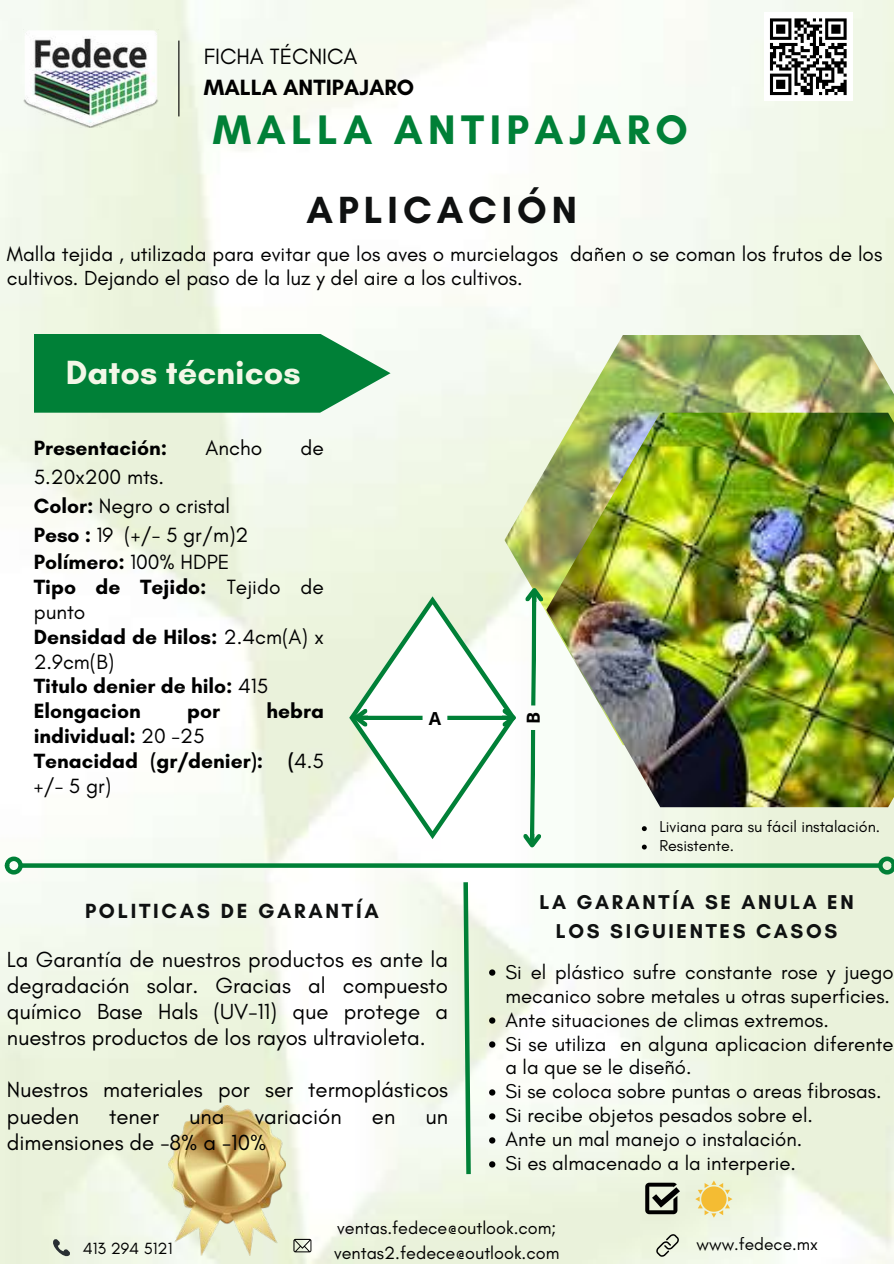
<style>
.page{position:relative;width:894px;height:1264px;background:#fff}
.page>*{position:absolute;margin:0;border:0;box-sizing:border-box;transform-origin:0 0}
.t1{font:700 42px "Glacial Indifference";letter-spacing:.13em;color:#008037}
.t2{font:700 38.55px "Glacial Indifference";letter-spacing:.13em;color:#0f1111}
.t3{font:700 34.2px "Glacial Indifference";color:#f3f7e7}
.t4{font:700 22.5px "Glacial Indifference";color:#000}
.t5{font:22.5px "Glacial Indifference";color:#000}
.t6{font:22.2px/26.2px "Glacial Indifference";color:#000;text-align:justify}
.t7{font:700 21px/24.9px "Glacial Indifference";color:#000}
.t8{font:21px/29.2px "Glacial Indifference";color:#000}
.t9{font:700 20.85px "Glacial Indifference";letter-spacing:.13em;color:#0f1111}
.t10{font:20.7px/24.5px "Glacial Indifference";color:#000}
.t11{font:20.4px/24px "Glacial Indifference";color:#000}
.t12{font:700 20.4px/28.5px "Glacial Indifference";letter-spacing:.13em;color:#0f1111;text-align:center}
.t13{font:18px/24.8px "Glacial Indifference";color:#000}
.t14{font:700 18px "Open Sans";color:#000}
.t15{font:17.4px "Glacial Indifference";color:#000}
.t16{font:16.5px "Glacial Indifference";color:#000}
.t17{font:16.05px/18.5px "Glacial Indifference";color:#000}
.s1{font-weight:700}
.s2{font-weight:400}
</style>
<div class="page">
<img style="left:0;top:0;width:893px;height:1263px">
<img style="left:23px;top:30px;width:135px;height:98px">
<div style="left:763px;top:12px;width:89px;height:89px;background:#fff"></div>
<svg style="left:770px;top:18px;width:76px;height:77px"></svg>
<hr style="left:178px;top:41px;width:1px;height:75px;background:#000">
<svg style="left:49px;top:1238px;width:21px;height:22px"></svg>
<svg style="left:293px;top:1238px;width:18px;height:14px"></svg>
<svg style="left:655px;top:1233px;width:24px;height:24px"></svg>
<svg style="left:23px;top:863px;width:854px;height:4px;background:#138945"></svg>
<div style="left:5px;top:856px;width:18px;height:18px;border:4px solid #008037;border-radius:50%"></div>
<svg style="left:877px;top:856px;width:16px;height:18px"></svg>
<img style="left:169px;top:1105px;width:117px;height:150px">
<svg style="left:695px;top:1180px;width:37px;height:37px"></svg>
<svg style="left:645px;top:1182px;width:34px;height:32px"></svg>
<svg style="left:34px;top:334px;width:356px;height:78px;background:#178b48"></svg>
<img style="left:504px;top:335px;width:389px;height:410px">
<img style="left:546px;top:412px;width:347px;height:395px">
<svg style="left:489px;top:969px;width:6px;height:6px"></svg>
<svg style="left:489px;top:1017px;width:6px;height:6px"></svg>
<svg style="left:489px;top:1041px;width:6px;height:6px"></svg>
<svg style="left:489px;top:1089px;width:6px;height:6px"></svg>
<svg style="left:489px;top:1113px;width:6px;height:6px"></svg>
<svg style="left:489px;top:1137px;width:6px;height:6px"></svg>
<svg style="left:489px;top:1161px;width:6px;height:6px"></svg>
<svg style="left:349px;top:596px;width:166px;height:243px"></svg>
<svg style="left:523px;top:588px;width:20px;height:259px"></svg>
<svg style="left:461px;top:877px;width:12px;height:301px"></svg>
<svg style="left:641px;top:826px;width:5px;height:5px"></svg>
<svg style="left:641px;top:844px;width:5px;height:5px"></svg>
<p class="t5" style="left:204px;top:43px;width:155px">FICHA TÉCNICA</p>
<p class="t4" style="left:204px;top:74px;width:212px">MALLA ANTIPAJARO</p>
<h1 class="t1" style="left:213px;top:104px;width:476px">MALLA ANTIPAJARO</h1>
<h2 class="t2" style="left:306px;top:186px;width:272px">APLICACIÓN</h2>
<p class="t10" style="left:7px;top:241px;width:876px">Malla tejida , utilizada para evitar que los aves o murcielagos dañen o se coman los frutos de los cultivos. Dejando el paso de la luz y del aire a los cultivos.</p>
<h3 class="t3" style="left:66px;top:352px;width:236px">Datos técnicos</h3>
<p class="t7" style="left:34px;top:435px;width:135px">Presentación:</p>
<p class="t8" style="left:205px;top:432px;width:58px">Ancho</p>
<p class="t8" style="left:300px;top:432px;width:25px">de</p>
<p class="t8" style="left:34px;top:462px;width:216px">5.20x200 mts.<br><span class="s1">Color:</span> Negro o cristal<br><span class="s1">Peso :</span> 19 (+/- 5 gr/m)2</p>
<p class="t7" style="left:34px;top:549px;width:292px">Polímero: <span class="s2">100% HDPE<br></span>Tipo de Tejido: <span class="s2">Tejido de punto<br></span>Densidad de Hilos: <span class="s2">2.4cm(A) x<br>2.9cm(B)<br></span>Titulo denier de hilo: <span class="s2">415<br></span>Elongacion</p>
<p class="t7" style="left:187px;top:698px;width:34px">por</p>
<p class="t7" style="left:266px;top:698px;width:59px">hebra</p>
<p class="t7" style="left:34px;top:723px;width:292px">individual: <span class="s2">20 -25<br></span>Tenacidad (gr/denier): (<span class="s2">4.5 +/- 5 gr)</span></p>
<p class="t14" style="left:428px;top:705px;width:14px">A</p>
<p class="t14" style="left:520px;top:724px;width:14px;rotate:-90deg">B</p>
<p class="t17" style="left:659px;top:817px;width:222px">Liviana para su fácil instalación.<br>Resistente.</p>
<p class="t9" style="left:85px;top:897px;width:295px">POLITICAS DE GARANTÍA</p>
<p class="t6" style="left:7px;top:945px;width:443px">La Garantía de nuestros productos es ante la degradación solar. Gracias al compuesto químico Base Hals (UV-11) que protege a nuestros productos de los rayos ultravioleta.</p>
<p class="t6" style="left:7px;top:1076px;width:443px">Nuestros materiales por ser termoplásticos pueden</p>
<p class="t6" style="left:109px;top:1102px;width:51px">tener</p>
<p class="t6" style="left:189px;top:1102px;width:37px">una</p>
<p class="t6" style="left:254px;top:1102px;width:88px">variación</p>
<p class="t6" style="left:372px;top:1102px;width:25px">en</p>
<p class="t6" style="left:425px;top:1102px;width:24px">un</p>
<p class="t6" style="left:7px;top:1128px;width:261px">dimensiones de -8% a -10%</p>
<p class="t12" style="left:539px;top:887px;width:316px">LA GARANTÍA SE ANULA EN<br>LOS SIGUIENTES CASOS</p>
<p class="t11" style="left:505px;top:959px;width:389px">Si el plástico sufre constante rose y juego mecanico sobre metales u otras superficies.<br>Ante situaciones de climas extremos.<br>Si se utiliza en alguna aplicacion diferente a la que se le diseñó.<br>Si se coloca sobre puntas o areas fibrosas.<br>Si recibe objetos pesados sobre el.<br>Ante un mal manejo o instalación.<br>Si es almacenado a la interperie.</p>
<p class="t16" style="left:83px;top:1238px;width:91px">413 294 5121</p>
<p class="t13" style="left:334px;top:1214px;width:227px">ventas.fedece@outlook.com; ventas2.fedece@outlook.com</p>
<p class="t15" style="left:696px;top:1233px;width:123px">www.fedece.mx</p>
</div>
